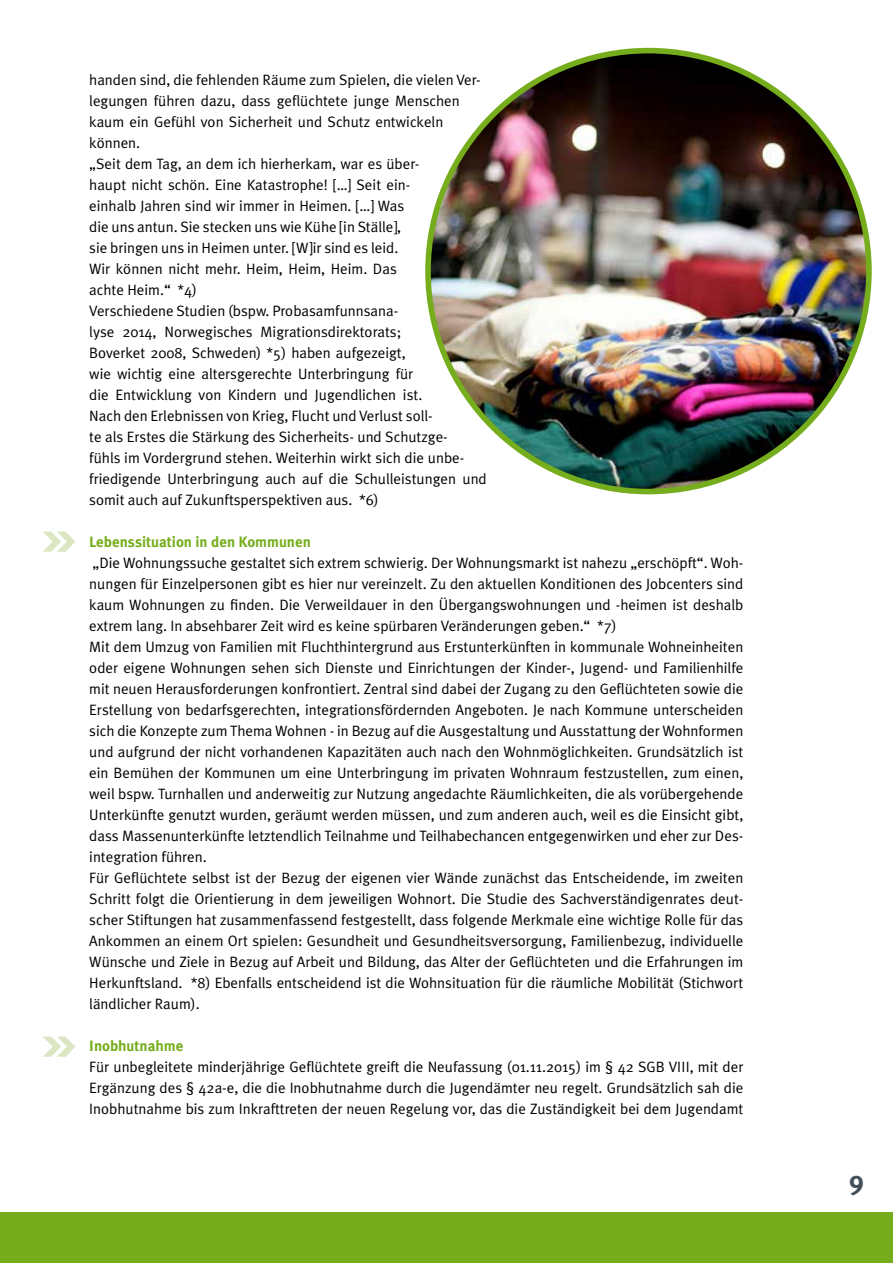
<style>
.page{position:relative;width:893px;height:1263px;background:#fff}
.page>*{position:absolute;margin:0;border:0;box-sizing:border-box;transform-origin:0 0}
.t1{font:700 27px "Meta Plus";color:#435058}
.t2{font:15px/21px "Meta Plus Normal";color:#000}
.t3{font:700 15px "Meta Plus";color:#76ad1c}
</style>
<div class="page">
<div style="left:0;top:1212px;width:893px;height:51px;background:#76ad1c"></div>
<img style="left:428px;top:51px;width:441px;height:440px;border-radius:217px">
<svg style="left:43px;top:531px;width:33px;height:21px"></svg>
<svg style="left:43px;top:1036px;width:33px;height:21px"></svg>
<p class="t2" style="left:89px;top:69px;width:399px">handen sind, die fehlenden Räume zum Spielen, die vielen Ver&shy;legungen führen dazu, dass geflüchtete junge Menschen kaum ein Gefühl von Sicherheit und Schutz entwickeln können.<br>„Seit dem Tag, an dem ich hierherkam, war es über-<br>haupt nicht schön. Eine Katastrophe! […] Seit ein-<br>einhalb Jahren sind wir immer in Heimen. […] Was<br>die uns antun. Sie stecken uns wie Kühe [in Ställe],<br>sie bringen uns in Heimen unter. [W]ir sind es leid.<br>Wir können nicht mehr. Heim, Heim, Heim. Das<br>achte Heim.“ *4)<br>Verschiedene Studien (bspw. Probasamfunnsana-<br>lyse 2014, Norwegisches Migrationsdirektorats;<br>Boverket 2008, Schweden) *5) haben aufgezeigt,<br>wie wichtig eine altersgerechte Unterbringung für<br>die Entwicklung von Kindern und Jugendlichen ist.<br>Nach den Erlebnissen von Krieg, Flucht und Verlust soll-<br>te als Erstes die Stärkung des Sicherheits- und Schutzge-<br>fühls im Vordergrund stehen. Weiterhin wirkt sich die unbe&shy;friedigende Unterbringung auch auf die Schulleistungen und somit auch auf Zukunftsperspektiven aus. *6)</p>
<p class="t3" style="left:89px;top:533px;width:223px">Lebenssituation in den Kommunen</p>
<p class="t2" style="left:89px;top:552px;width:656px">„Die Wohnungssuche gestaltet sich extrem schwierig. Der Wohnungsmarkt ist nahezu „erschöpft“. Woh&shy;nungen für Einzelpersonen gibt es hier nur vereinzelt. Zu den aktuellen Konditionen des Jobcenters sind kaum Wohnungen zu finden. Die Verweildauer in den Übergangswohnungen und -heimen ist deshalb extrem lang. In absehbarer Zeit wird es keine spürbaren Veränderungen geben.“ *7)<br>Mit dem Umzug von Familien mit Fluchthintergrund aus Erstunterkünften in kommunale Wohneinheiten oder eigene Wohnungen sehen sich Dienste und Einrichtungen der Kinder-, Jugend- und Familienhilfe mit neuen Herausforderungen konfrontiert. Zentral sind dabei der Zugang zu den Geflüchteten sowie die Erstellung von bedarfsgerechten, integrationsfördernden Angeboten. Je nach Kommune unterscheiden sich die Konzepte zum Thema Wohnen - in Bezug auf die Ausgestaltung und Ausstattung der Wohnformen und aufgrund der nicht vorhandenen Kapazitäten auch nach den Wohnmöglichkeiten. Grundsätzlich ist ein Bemühen der Kommunen um eine Unterbringung im privaten Wohnraum festzustellen, zum einen, weil bspw. Turnhallen und anderweitig zur Nutzung angedachte Räumlichkeiten, die als vorübergehende Unterkünfte genutzt wurden, geräumt werden müssen, und zum anderen auch, weil es die Einsicht gibt, dass Massenunterkünfte letztendlich Teilnahme und Teilhabechancen entgegenwirken und eher zur Des&shy;integration führen.<br>Für Geflüchtete selbst ist der Bezug der eigenen vier Wände zunächst das Entscheidende, im zweiten Schritt folgt die Orientierung in dem jeweiligen Wohnort. Die Studie des Sachverständigenrates deut&shy;scher Stiftungen hat zusammenfassend festgestellt, dass folgende Merkmale eine wichtige Rolle für das Ankommen an einem Ort spielen: Gesundheit und Gesundheitsversorgung, Familienbezug, individuelle Wünsche und Ziele in Bezug auf Arbeit und Bildung, das Alter der Geflüchteten und die Erfahrungen im Herkunftsland. *8) Ebenfalls entscheidend ist die Wohnsituation für die räumliche Mobilität (Stichwort ländlicher Raum).</p>
<p class="t3" style="left:89px;top:1037px;width:96px">Inobhutnahme</p>
<p class="t2" style="left:89px;top:1056px;width:656px;text-align:justify">Für unbegleitete minderjährige Geflüchtete greift die Neufassung (01.11.2015) im § 42 SGB VIII, mit der Ergänzung des § 42a-e, die die Inobhutnahme durch die Jugendämter neu regelt. Grundsätzlich sah die Inobhutnahme bis zum Inkrafttreten der neuen Regelung vor, das die Zuständigkeit bei dem Jugendamt</p>
<h1 class="t1" style="left:849px;top:1165px;width:17px">9</h1>
</div>
